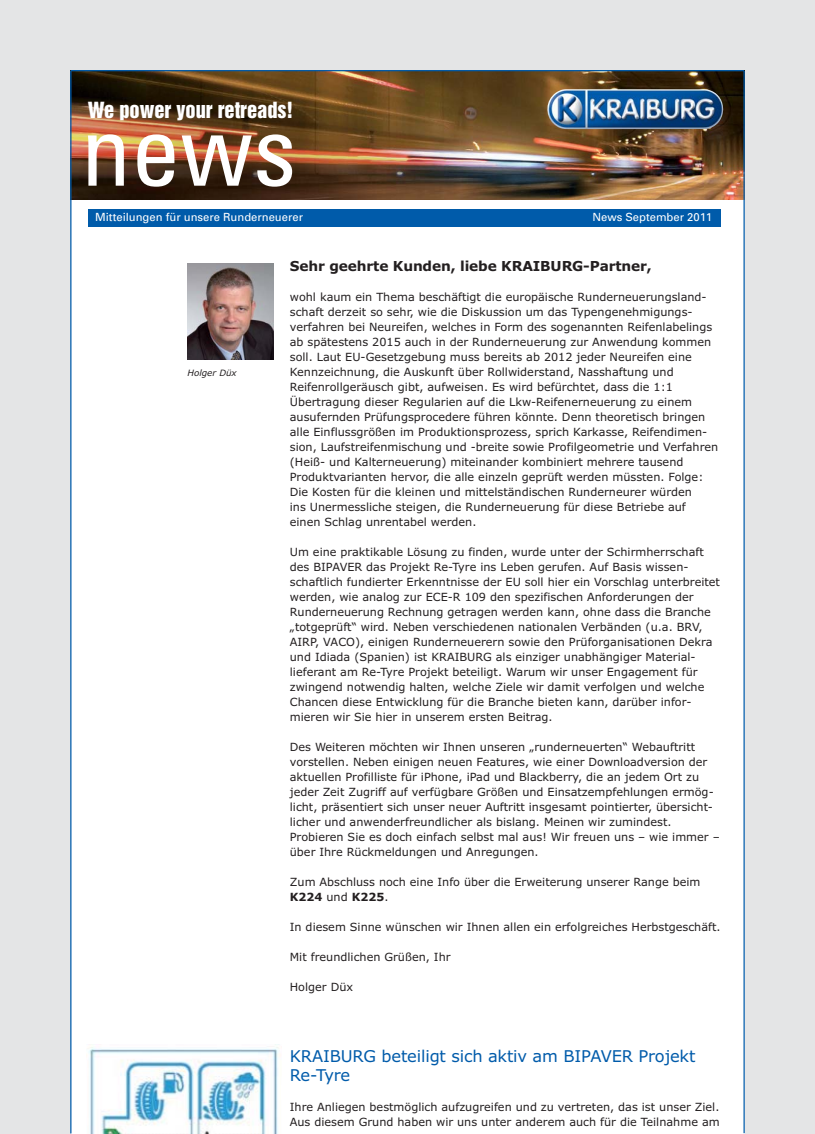
<style>
.page{position:relative;width:815px;height:1134px;background:#e4e5e6}
.page>*{position:absolute;margin:0;border:0;box-sizing:border-box;transform-origin:0 0}
.t1{font:condensed 99.5px "Univers";color:#fff}
.t2{font:20.38px "Helvetica Inserat";color:#fff}
.t3{font:16.25px/18.8px "Verdana";letter-spacing:-.01em;color:#005baa}
.t4{font:700 13.75px "Verdana";letter-spacing:-.01em;color:#231f20}
.t5{font:11.25px/15px "Verdana";color:#231f20}
.t6{font:11.25px "Univers";color:#fff}
.t7{font:italic 8.75px "Verdana";color:#231f20}
.s1{font-weight:700}
</style>
<div class="page">
<div style="left:71px;top:71px;width:673px;height:1062px;background:#fff"></div>
<img style="left:71px;top:71px;width:672px;height:128px">
<hr style="left:70px;top:71px;width:1px;height:1062px;background:#005baa">
<hr style="left:743px;top:71px;width:2px;height:1062px;background:#005baa">
<hr style="left:71px;top:70px;width:673px;height:1px;background:#005baa">
<div style="left:88px;top:209px;width:632px;height:18px;background:#005baa"></div>
<img style="left:188px;top:264px;width:85px;height:96px">
<img style="left:86px;top:1047px;width:196px;height:87px">
<h2 class="t2" style="left:88px;top:102px;width:207px">We power your retreads!</h2>
<h1 class="t1" style="left:81px;top:114px;width:217px">news</h1>
<p class="t6" style="left:95px;top:213px;width:209px">Mitteilungen für unsere Runderneuerer</p>
<p class="t6" style="left:592px;top:213px;width:121px">News September 2011</p>
<p class="t7" style="left:188px;top:368px;width:51px">Holger Düx</p>
<p class="t4" style="left:290px;top:261px;width:364px">Sehr geehrte Kunden, liebe KRAIBURG-Partner,</p>
<p class="t5" style="left:290px;top:290px;width:430px">wohl kaum ein Thema beschäftigt die europäische Runderneuerungsland&shy;schaft derzeit so sehr, wie die Diskussion um das Typengenehmigungs&shy;verfahren bei Neureifen, welches in Form des sogenannten Reifenlabelings ab spätestens 2015 auch in der Runderneuerung zur Anwendung kommen soll. Laut EU-Gesetzgebung muss bereits ab 2012 jeder Neureifen eine Kennzeichnung, die Auskunft über Rollwiderstand, Nasshaftung und Reifenrollgeräusch gibt, aufweisen. Es wird befürchtet, dass die 1:1<br>Übertragung dieser Regularien auf die Lkw-Reifenerneuerung zu einem ausufernden Prüfungsprocedere führen könnte. Denn theoretisch bringen alle Einflussgrößen im Produktionsprozess, sprich Karkasse, Reifendimen&shy;sion, Laufstreifenmischung und -breite sowie Profilgeometrie und Verfahren (Heiß- und Kalterneuerung) miteinander kombiniert mehrere tausend Produktvarianten hervor, die alle einzeln geprüft werden müssten. Folge:<br>Die Kosten für die kleinen und mittelständischen Runderneurer würden<br>ins Unermessliche steigen, die Runderneuerung für diese Betriebe auf einen Schlag unrentabel werden.</p>
<p class="t5" style="left:290px;top:545px;width:432px">Um eine praktikable Lösung zu finden, wurde unter der Schirmherrschaft des BIPAVER das Projekt Re-Tyre ins Leben gerufen. Auf Basis wissen&shy;schaftlich fundierter Erkenntnisse der EU soll hier ein Vorschlag unterbreitet werden, wie analog zur ECE-R 109 den spezifischen Anforderungen der Runderneuerung Rechnung getragen werden kann, ohne dass die Branche „totgeprüft“ wird. Neben verschiedenen nationalen Verbänden (u.a. BRV, AIRP, VACO), einigen Runderneuerern sowie den Prüforganisationen Dekra und Idiada (Spanien) ist KRAIBURG als einziger unabhängiger Material&shy;lieferant am Re-Tyre Projekt beteiligt. Warum wir unser Engagement für zwingend notwendig halten, welche Ziele wir damit verfolgen und welche Chancen diese Entwicklung für die Branche bieten kann, darüber infor&shy;mieren wir Sie hier in unserem ersten Beitrag.</p>
<p class="t5" style="left:290px;top:740px;width:431px">Des Weiteren möchten wir Ihnen unseren „runderneuerten“ Webauftritt vorstellen. Neben einigen neuen Features, wie einer Downloadversion der aktuellen Profilliste für iPhone, iPad und Blackberry, die an jedem Ort zu jeder Zeit Zugriff auf verfügbare Größen und Einsatzempfehlungen ermög&shy;licht, präsentiert sich unser neuer Auftritt insgesamt pointierter, übersicht&shy;licher und anwenderfreundlicher als bislang. Meinen wir zumindest.<br>Probieren Sie es doch einfach selbst mal aus! Wir freuen uns – wie immer – über Ihre Rückmeldungen und Anregungen.</p>
<p class="t5" style="left:290px;top:875px;width:412px">Zum Abschluss noch eine Info über die Erweiterung unserer Range beim<br><span class="s1">K224</span> und <span class="s1">K225</span>.</p>
<p class="t5" style="left:290px;top:920px;width:432px">In diesem Sinne wünschen wir Ihnen allen ein erfolgreiches Herbstgeschäft.</p>
<p class="t5" style="left:290px;top:950px;width:162px">Mit freundlichen Grüßen, Ihr</p>
<p class="t5" style="left:290px;top:980px;width:65px">Holger Düx</p>
<h3 class="t3" style="left:290px;top:1048px;width:407px">KRAIBURG beteiligt sich aktiv am BIPAVER Projekt<br>Re-Tyre</h3>
<p class="t5" style="left:290px;top:1100px;width:431px">Ihre Anliegen bestmöglich aufzugreifen und zu vertreten, das ist unser Ziel.<br>Aus diesem Grund haben wir uns unter anderem auch für die Teilnahme am</p>
</div>
